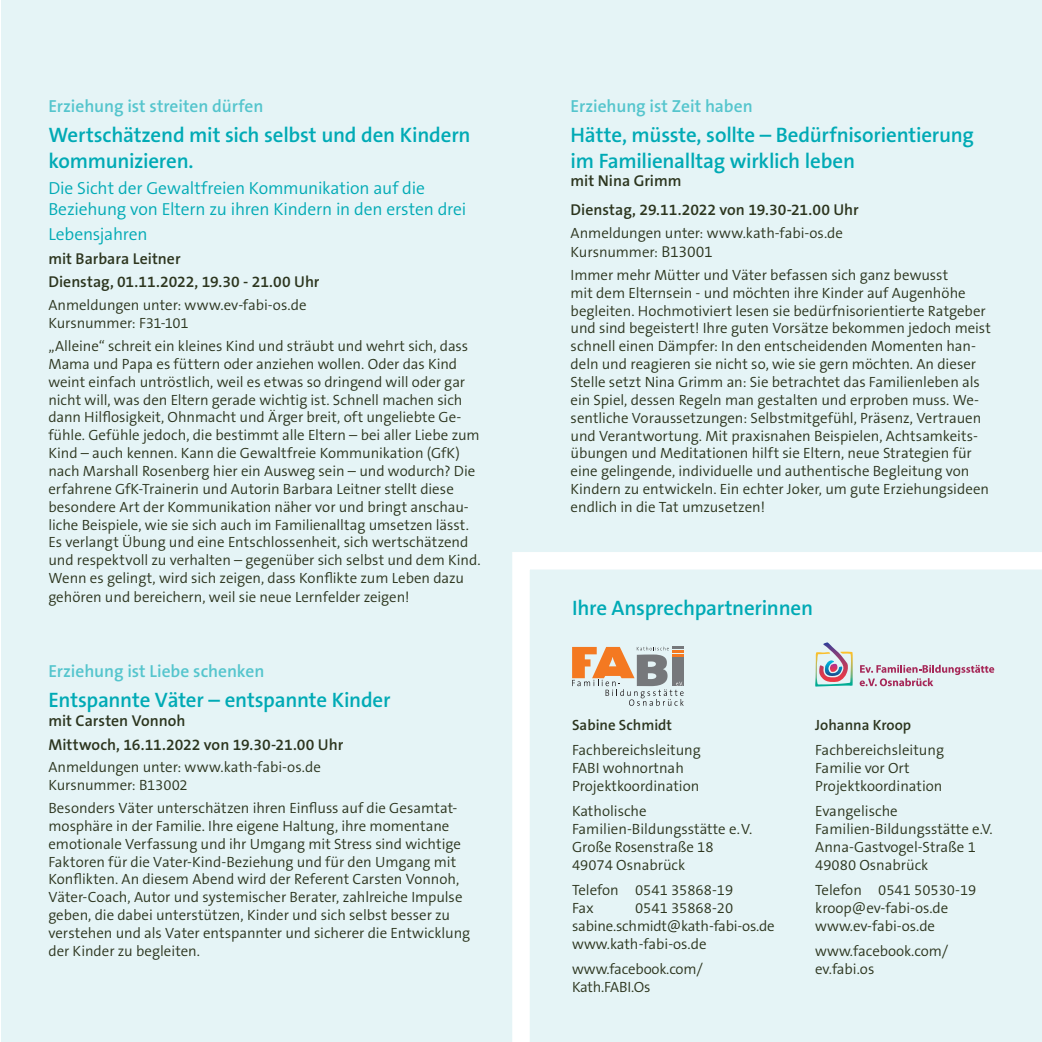
<style>
.page{position:relative;width:1042px;height:1042px;background:#fff}
.page>*{position:absolute;margin:0;border:0;box-sizing:border-box;transform-origin:0 0}
.t1{font:600 21px/25.2px "The Sans B W6";letter-spacing:-.01em;color:#00aab5}
.t2{font:300 17.5px/21px "The Sans B W4";letter-spacing:-.01em;color:#00aab5}
.t3{font:600 17.5px "The Sans B W6";letter-spacing:-.005em;color:#55c5cd}
.t4{font:600 15.75px/23.8px "The Sans B W6";color:#2c351e}
.t5{font:300 14.88px/17.8px "The Sans B W4";color:#2c351e}
.t6{font:600 14.88px "The Sans B W6";color:#2c351e}
.s1{font-size:15.75px}
</style>
<div class="page">
<div style="left:1px;top:0;width:1041px;height:1042px;background:#e5f4f6"></div>
<svg style="left:512px;top:552px;width:530px;height:490px"></svg>
<p class="t3" style="left:48px;top:95px;width:217px">Erziehung ist streiten dürfen</p>
<h1 class="t1" style="left:48px;top:123px;width:424px">Wertschätzend mit sich selbst und den Kindern kommunizieren.</h1>
<p class="t2" style="left:48px;top:177px;width:419px">Die Sicht der Gewaltfreien Kommunikation auf die<br>Beziehung von Eltern zu ihren Kindern in den ersten drei</p>
<p class="t2" style="left:48px;top:223px;width:101px">Lebensjahren</p>
<p class="t4" style="left:48px;top:246px;width:273px">mit Barbara Leitner<br>Dienstag, 01.11.2022, 19.30 - 21.00 Uhr</p>
<p class="t5" style="left:48px;top:296px;width:260px">Anmeldungen unter: www.ev-fabi-os.de<br>Kursnummer: F31-101</p>
<p class="t5" style="left:48px;top:337px;width:434px">„Alleine“ schreit ein kleines Kind und sträubt und wehrt sich, dass Mama und Papa es füttern oder anziehen wollen. Oder das Kind weint einfach untröstlich, weil es etwas so dringend will oder gar nicht will, was den Eltern gerade wichtig ist. Schnell machen sich dann Hilflosigkeit, Ohnmacht und Ärger breit, oft ungeliebte Ge&shy;fühle. Gefühle jedoch, die bestimmt alle Eltern – bei aller Liebe zum Kind – auch kennen. Kann die Gewaltfreie Kommunikation (GfK) nach Marshall Rosenberg hier ein Ausweg sein – und wodurch? Die erfahrene GfK-Trainerin und Autorin Barbara Leitner stellt diese besondere Art der Kommunikation näher vor und bringt anschau&shy;liche Beispiele, wie sie sich auch im Familienalltag umsetzen lässt.<br>Es verlangt Übung und eine Entschlossenheit, sich wertschätzend und respektvoll zu verhalten – gegenüber sich selbst und dem Kind.<br>Wenn es gelingt, wird sich zeigen, dass Konflikte zum Leben dazu gehören und bereichern, weil sie neue Lernfelder zeigen!</p>
<p class="t3" style="left:48px;top:659px;width:218px">Erziehung ist Liebe schenken</p>
<h1 class="t1" style="left:48px;top:687px;width:344px">Entspannte Väter – entspannte Kinder</h1>
<p class="t4" style="left:48px;top:708px;width:296px">mit Carsten Vonnoh<br>Mittwoch, 16.11.2022 von 19.30-21.00 Uhr</p>
<p class="t5" style="left:48px;top:758px;width:274px">Anmeldungen unter: www.kath-fabi-os.de<br>Kursnummer: B13002</p>
<p class="t5" style="left:48px;top:799px;width:423px">Besonders Väter unterschätzen ihren Einfluss auf die Gesamtat&shy;mosphäre in der Familie. Ihre eigene Haltung, ihre momentane emotionale Verfassung und ihr Umgang mit Stress sind wichtige Faktoren für die Vater-Kind-Beziehung und für den Umgang mit Konflikten. An diesem Abend wird der Referent Carsten Vonnoh, Väter-Coach, Autor und systemischer Berater, zahlreiche Impulse geben, die dabei unterstützen, Kinder und sich selbst besser zu verstehen und als Vater entspannter und sicherer die Entwicklung der Kinder zu begleiten.</p>
<p class="t3" style="left:570px;top:95px;width:184px">Erziehung ist Zeit haben</p>
<h1 class="t1" style="left:570px;top:123px;width:405px">Hätte, müsste, sollte – Bedürfnisorientierung im Familienalltag wirklich leben</h1>
<p class="t4" style="left:570px;top:167px;width:290px;line-height:28.9px">mit Nina Grimm<br>Dienstag, 29.11.2022 von 19.30-21.00 Uhr</p>
<p class="t5" style="left:570px;top:224px;width:274px;line-height:18.9px">Anmeldungen unter: www.kath-fabi-os.de<br>Kursnummer: <span class="s1">B13001</span></p>
<p class="t5" style="left:570px;top:266px;width:422px">Immer mehr Mütter und Väter befassen sich ganz bewusst<br>mit dem Elternsein - und möchten ihre Kinder auf Augenhöhe begleiten. Hochmotiviert lesen sie bedürfnisorientierte Ratgeber und sind begeistert! Ihre guten Vorsätze bekommen jedoch meist schnell einen Dämpfer: In den entscheidenden Momenten han&shy;deln und reagieren sie nicht so, wie sie gern möchten. An dieser Stelle setzt Nina Grimm an: Sie betrachtet das Familienleben als ein Spiel, dessen Regeln man gestalten und erproben muss. We&shy;sentliche Voraussetzungen: Selbstmitgefühl, Präsenz, Vertrauen und Verantwortung. Mit praxisnahen Beispielen, Achtsamkeits&shy;übungen und Meditationen hilft sie Eltern, neue Strategien für eine gelingende, individuelle und authentische Begleitung von Kindern zu entwickeln. Ein echter Joker, um gute Erziehungsideen endlich in die Tat umzusetzen!</p>
<h1 class="t1" style="left:572px;top:596px;width:242px">Ihre Ansprechpartnerinnen</h1>
<p class="t6" style="left:572px;top:715px;width:101px">Sabine Schmidt</p>
<p class="t5" style="left:572px;top:741px;width:130px">Fachbereichsleitung<br>FABI wohnortnah<br>Projektkoordination</p>
<p class="t5" style="left:572px;top:802px;width:182px">Katholische<br>Familien-Bildungsstätte e.V.<br>Große Rosenstraße 18<br>49074 Osnabrück</p>
<p class="t5" style="left:572px;top:881px;width:163px">Telefon 0541 35868-19<br>Fax</p>
<p class="t5" style="left:572px;top:899px;width:204px;text-indent:63px">0541 35868-20 sabine.schmidt@kath-fabi-os.de www.kath-fabi-os.de</p>
<p class="t5" style="left:572px;top:960px;width:132px">www.facebook.com/<br>Kath.FABI.Os</p>
<p class="t6" style="left:815px;top:715px;width:97px">Johanna Kroop</p>
<p class="t5" style="left:815px;top:741px;width:130px">Fachbereichsleitung<br>Familie vor Ort<br>Projektkoordination</p>
<p class="t5" style="left:815px;top:802px;width:179px">Evangelische<br>Familien-Bildungsstätte e.V.<br>Anna-Gastvogel-Straße 1<br>49080 Osnabrück</p>
<p class="t5" style="left:815px;top:881px;width:163px">Telefon 0541 50530-19 kroop@ev-fabi-os.de www.ev-fabi-os.de</p>
<p class="t5" style="left:815px;top:942px;width:135px">www.facebook.com/ ev.fabi.os</p>
</div>
